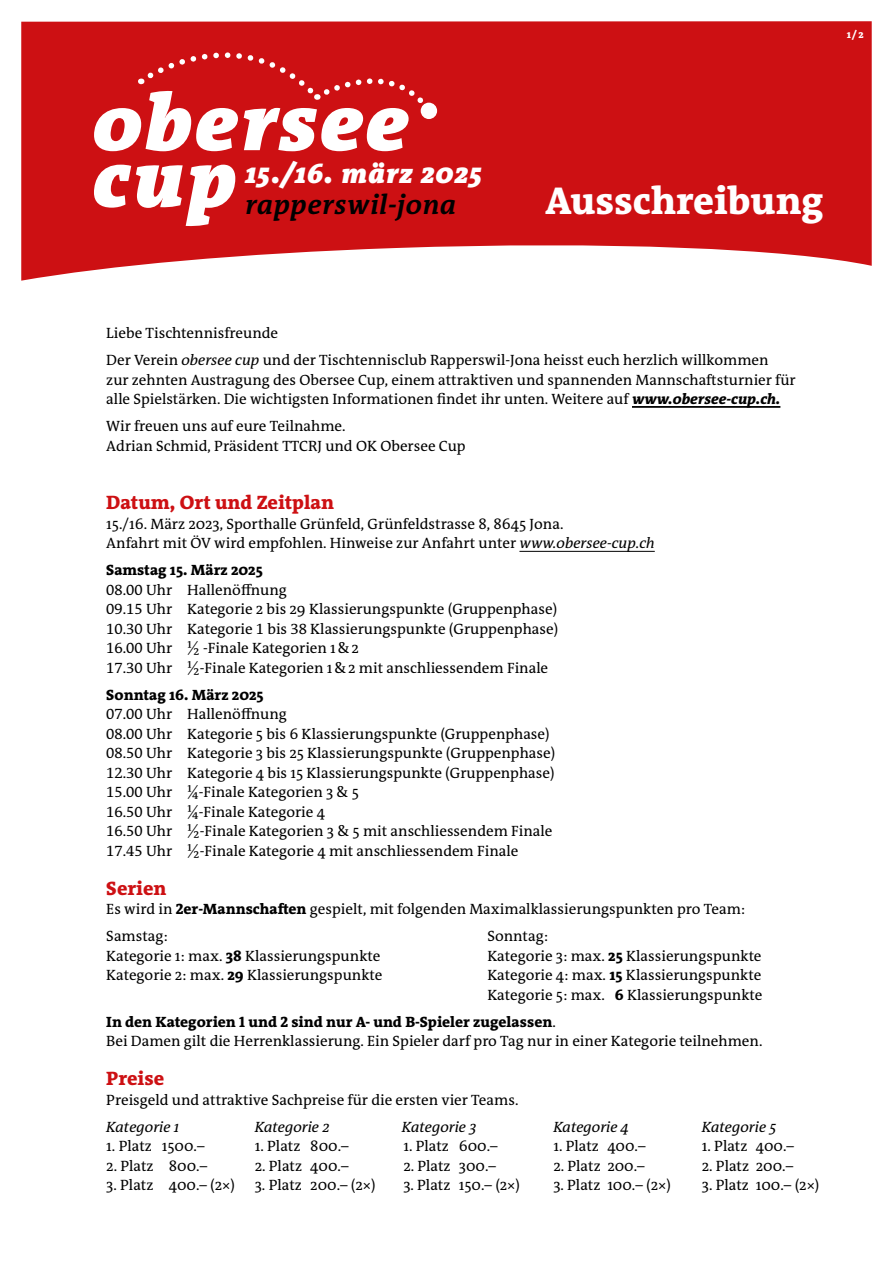
<style>
.page{position:relative;width:893px;height:1263px;background:#fff}
.page>*{position:absolute;margin:0;border:0;box-sizing:border-box;transform-origin:0 0}
.t1{font:italic 900 80.85px "The Antiqua B W9";letter-spacing:.035em;color:#fff}
.t2{font:800 39px "The Antiqua B W8";color:#fff}
.t3{font:italic 900 27.9px "The Antiqua B W9";letter-spacing:.035em;color:#fff}
.t4{font:italic 700 27.9px "The Antiqua B W7";letter-spacing:.02em;color:#000}
.t5{font:800 19.5px "The Antiqua B W8";color:#cd1013}
.t6{font:15px/19.5px "The Antiqua B W5 Plain";color:#000}
.t7{font:800 15px "The Antiqua B W8";color:#000}
.t8{font:italic 15px "The Antiqua B W5 Plain";color:#000}
.t9{font:800 10.5px "The Antiqua B W8";color:#fff}
.s1{font-style:italic}
.s2{font-family:"The Antiqua B W8";font-weight:800;font-style:italic}
.s3{font-family:"The Antiqua B W8";font-weight:800}
.s4{font-family:"The Antiqua B W5 Plain";font-weight:400}
</style>
<div class="page">
<hr style="left:632px;top:406px;width:148px;height:2px;background:#000">
<hr style="left:519px;top:551px;width:136px;height:1px;background:#000">
<svg style="left:21px;top:21px;width:851px;height:260px;background:#d22c2e"></svg>
<div style="left:141px;top:30px;width:290px;height:81px;background:#cd1013"></div>
<div style="left:421px;top:103px;width:16px;height:16px;background:#fff;border-radius:50%"></div>
<h1 class="t1" style="left:93px;top:71px;width:317px">obersee</h1>
<h1 class="t1" style="left:93px;top:128px;width:145px">cup</h1>
<h3 class="t3" style="left:245px;top:156px;width:239px">15./16. märz 2025</h3>
<h3 class="t4" style="left:245px;top:187px;width:213px">rapperswil-jona</h3>
<p class="t9" style="left:847px;top:27px;width:18px">1/2</p>
<h2 class="t2" style="left:545px;top:176px;width:280px">Ausschreibung</h2>
<p class="t6" style="left:106px;top:320px;width:664px;line-height:27px">Liebe Tischtennisfreunde<br>Der Verein <span class="s1">obersee cup</span> und der Tischtennisclub Rapperswil-Jona heisst euch herzlich willkommen</p>
<p class="t6" style="left:106px;top:370px;width:691px">zur zehnten Austragung des Obersee Cup, einem attraktiven und spannenden Mannschaftsturnier für alle Spielstärken. Die wichtigsten Informationen findet ihr unten. Weitere auf <span class="s2">www.obersee-cup.ch.</span></p>
<p class="t6" style="left:106px;top:416px;width:361px">Wir freuen uns auf eure Teilnahme.<br>Adrian Schmid, Präsident TTCRJ und OK Obersee Cup</p>
<h3 class="t5" style="left:106px;top:490px;width:229px">Datum, Ort und Zeitplan</h3>
<p class="t6" style="left:106px;top:514px;width:550px">15./16. März 2023, Sporthalle Grünfeld, Grünfeldstrasse 8, 8645 Jona.<br>Anfahrt mit ÖV wird empfohlen. Hinweise zur Anfahrt unter <span class="s1">www.obersee-cup.ch</span></p>
<p class="t7" style="left:106px;top:560px;width:158px">Samstag 15. März 2025</p>
<p class="t6" style="left:106px;top:580px;width:454px">08.00 Uhr Hallenöffnung<br>09.15 Uhr Kategorie 2 bis 29 Klassierungspunkte (Gruppenphase)<br>10.30 Uhr Kategorie 1 bis 38 Klassierungspunkte (Gruppenphase)<br>16.00 Uhr ½ -Finale Kategorien 1&amp;2<br>17.30 Uhr ½-Finale Kategorien 1&amp;2 mit anschliessendem Finale</p>
<p class="t7" style="left:106px;top:685px;width:159px">Sonntag 16. März 2025</p>
<p class="t6" style="left:106px;top:704px;width:451px">07.00 Uhr Hallenöffnung<br>08.00 Uhr Kategorie 5 bis 6 Klassierungspunkte (Gruppenphase)<br>08.50 Uhr Kategorie 3 bis 25 Klassierungspunkte (Gruppenphase)<br>12.30 Uhr Kategorie 4 bis 15 Klassierungspunkte (Gruppenphase)<br>15.00 Uhr ¼-Finale Kategorien 3 &amp; 5<br>16.50 Uhr ¼-Finale Kategorie 4<br>16.50 Uhr ½-Finale Kategorien 3 &amp; 5 mit anschliessendem Finale 17.45 Uhr ½-Finale Kategorie 4 mit anschliessendem Finale</p>
<h3 class="t5" style="left:106px;top:875px;width:62px">Serien</h3>
<p class="t6" style="left:106px;top:896px;width:640px;line-height:27px">Es wird in <span class="s3">2er-Mannschaften</span> gespielt, mit folgenden Maximalklassierungspunkten pro Team:<br>Samstag:</p>
<p class="t6" style="left:487px;top:926px;width:62px">Sonntag:</p>
<p class="t6" style="left:106px;top:946px;width:276px">Kategorie 1: max. <span class="s3">38</span> Klassierungspunkte</p>
<p class="t6" style="left:487px;top:946px;width:276px">Kategorie 3: max. <span class="s3">25</span> Klassierungspunkte</p>
<p class="t6" style="left:106px;top:965px;width:278px">Kategorie 2: max. <span class="s3">29</span> Klassierungspunkte</p>
<p class="t6" style="left:487px;top:965px;width:277px">Kategorie 4: max. <span class="s3">15</span> Klassierungspunkte<br>Kategorie 5: max. <span class="s3">6</span> Klassierungspunkte</p>
<p class="t7" style="left:106px;top:1012px;width:451px">In den Kategorien 1 und 2 sind nur A- und B-Spieler zugelassen<span class="s4">.</span></p>
<p class="t6" style="left:106px;top:1031px;width:658px">Bei Damen gilt die Herrenklassierung. Ein Spieler darf pro Tag nur in einer Kategorie teilnehmen.</p>
<h3 class="t5" style="left:106px;top:1066px;width:59px">Preise</h3>
<p class="t6" style="left:106px;top:1090px;width:414px">Preisgeld und attraktive Sachpreise für die ersten vier Teams.</p>
<p class="t8" style="left:106px;top:1117px;width:75px">Kategorie 1</p>
<p class="t8" style="left:255px;top:1117px;width:76px">Kategorie 2</p>
<p class="t8" style="left:402px;top:1117px;width:76px">Kategorie 3</p>
<p class="t8" style="left:553px;top:1117px;width:77px">Kategorie 4</p>
<p class="t8" style="left:702px;top:1117px;width:76px">Kategorie 5</p>
<p class="t6" style="left:106px;top:1136px;width:100px">1. Platz 1500.–</p>
<p class="t6" style="left:255px;top:1136px;width:95px">1. Platz 800.–</p>
<p class="t6" style="left:403px;top:1136px;width:96px">1. Platz 600.–</p>
<p class="t6" style="left:553px;top:1136px;width:94px">1. Platz 400.–</p>
<p class="t6" style="left:702px;top:1136px;width:94px">1. Platz 400.–</p>
<p class="t6" style="left:106px;top:1156px;width:102px">2. Platz 800.–</p>
<p class="t6" style="left:255px;top:1156px;width:95px">2. Platz 400.–</p>
<p class="t6" style="left:403px;top:1156px;width:94px">2. Platz 300.–</p>
<p class="t6" style="left:553px;top:1156px;width:93px">2. Platz 200.–</p>
<p class="t6" style="left:702px;top:1156px;width:93px">2. Platz 200.–</p>
<p class="t6" style="left:106px;top:1175px;width:130px">3. Platz 400.– (2×)</p>
<p class="t6" style="left:255px;top:1175px;width:122px">3. Platz 200.– (2×)</p>
<p class="t6" style="left:403px;top:1175px;width:118px">3. Platz 150.– (2×)</p>
<p class="t6" style="left:553px;top:1175px;width:119px">3. Platz 100.– (2×)</p>
<p class="t6" style="left:702px;top:1175px;width:119px">3. Platz 100.– (2×)</p>
</div>
